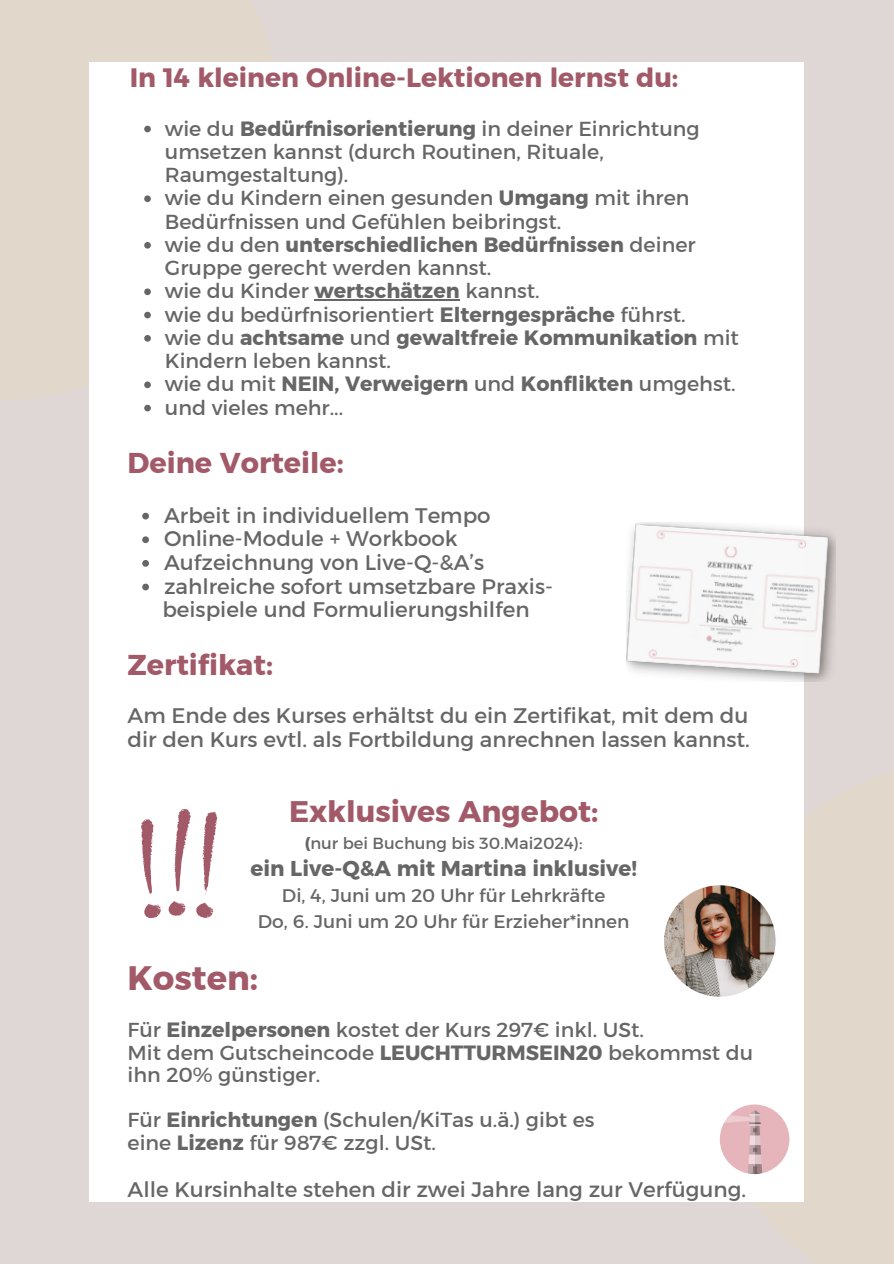
<style>
.page{position:relative;width:894px;height:1264px;background:#fff}
.page>*{position:absolute;margin:0;border:0;box-sizing:border-box;transform-origin:0 0}
.t1{font:33.75px "Kief Montaser Bold";color:#a25a69}
.t2{font:29.7px "Kief Montaser Bold";color:#a25a69}
.t3{font:28.65px "Kief Montaser Bold";color:#a25a69}
.t4{font:26.55px "Kief Montaser Bold";color:#a25a69}
.t5{font:21.45px/23.7px "Kief Montaser Regular";color:#666}
.t6{font:21.45px "Kief Montaser Bold";color:#666}
.t7{font:20.7px/23.2px "Kief Montaser Regular";color:#666}
.t8{font:20.7px/23.2px "Kief Montaser Bold";color:#666}
.t9{font:20.55px/22.5px "Kief Montaser Regular";color:#666}
.t10{font:18.6px "Kief Montaser Regular";color:#666}
.t11{font:16.35px "Kief Montaser Regular";color:#666}
.s1{font-family:"Kief Montaser Bold"}
.s2{font-family:"Kief Montaser Regular"}
</style>
<div class="page">
<div style="left:0;top:0;width:893px;height:1263px;background:#dfd7d5"></div>
<div style="left:0;top:0;width:279px;height:400px;background:#e1d7cb"></div>
<div style="left:698px;top:757px;width:195px;height:506px;background:#e1d7cb"></div>
<div style="left:89px;top:63px;width:715px;height:1138px;background:#fff"></div>
<svg style="left:142px;top:512px;width:7px;height:7px"></svg>
<svg style="left:142px;top:536px;width:7px;height:7px"></svg>
<svg style="left:142px;top:560px;width:7px;height:6px"></svg>
<svg style="left:142px;top:583px;width:7px;height:7px"></svg>
<img style="left:663px;top:885px;width:112px;height:111px;border-radius:50%">
<img style="left:719px;top:1104px;width:70px;height:70px;border-radius:50%">
<img style="left:626px;top:523px;width:209px;height:158px">
<svg style="left:174px;top:809px;width:17px;height:82px"></svg>
<svg style="left:202px;top:812px;width:15px;height:82px"></svg>
<svg style="left:168px;top:901px;width:17px;height:15px"></svg>
<svg style="left:141px;top:819px;width:13px;height:74px"></svg>
<svg style="left:144px;top:903px;width:17px;height:15px"></svg>
<svg style="left:196px;top:902px;width:17px;height:16px"></svg>
<svg style="left:144px;top:126px;width:7px;height:6px"></svg>
<svg style="left:144px;top:195px;width:7px;height:7px"></svg>
<svg style="left:144px;top:242px;width:7px;height:7px"></svg>
<svg style="left:144px;top:288px;width:7px;height:7px"></svg>
<hr style="left:314px;top:299px;width:145px;height:2px;background:#666">
<svg style="left:144px;top:312px;width:7px;height:6px"></svg>
<svg style="left:144px;top:335px;width:7px;height:6px"></svg>
<svg style="left:144px;top:381px;width:7px;height:7px"></svg>
<svg style="left:144px;top:405px;width:7px;height:6px"></svg>
<p class="t4" style="left:130px;top:61px;width:550px">In 14 kleinen Online-Lektionen lernst du:</p>
<p class="t7" style="left:165px;top:117px;width:536px">wie du <span class="s1">Bedürfnisorientierung</span> in deiner Einrichtung umsetzen kannst (durch Routinen, Rituale,<br>Raumgestaltung).</p>
<p class="t7" style="left:165px;top:186px;width:526px">wie du Kindern einen gesunden <span class="s1">Umgang</span> mit ihren<br>Bedürfnissen und Gefühlen beibringst.</p>
<p class="t7" style="left:165px;top:233px;width:532px">wie du den <span class="s1">unterschiedlichen Bedürfnissen</span> deiner<br>Gruppe gerecht werden kannst.</p>
<h1 class="t7" style="left:165px;top:279px;width:376px">wie du Kinder <span class="s1">wertschätzen</span> kannst.</h1>
<h3 class="t7" style="left:165px;top:303px;width:522px">wie du bedürfnisorientiert <span class="s1">Elterngespräche</span> führst.</h3>
<h3 class="t8" style="left:165px;top:326px;width:575px"><span class="s2">wie du</span> achtsame <span class="s2">und</span> gewaltfreie Kommunikation <span class="s2">mit<br>Kindern leben kannst.</span></h3>
<h3 class="t8" style="left:165px;top:372px;width:572px"><span class="s2">wie du mit</span> NEIN, Verweigern <span class="s2">und</span> Konflikten <span class="s2">umgehst.</span></h3>
<p class="t7" style="left:165px;top:395px;width:180px">und vieles mehr...</p>
<h2 class="t3" style="left:127px;top:445px;width:217px">Deine Vorteile:</h2>
<p class="t5" style="left:164px;top:503px;width:328px">Arbeit in individuellem Tempo</p>
<p class="t5" style="left:164px;top:527px;width:295px">Online-Module + Workbook</p>
<p class="t5" style="left:164px;top:550px;width:321px">Aufzeichnung von Live-Q-&amp;A’s</p>
<p class="t5" style="left:164px;top:574px;width:390px">zahlreiche sofort umsetzbare Praxis-</p>
<p class="t5" style="left:162px;top:598px;width:368px">beispiele und Formulierungshilfen</p>
<p class="t3" style="left:127px;top:647px;width:147px">Zertifikat:</p>
<p class="t5" style="left:127px;top:703px;width:623px">Am Ende des Kurses erhältst du ein Zertifikat, mit dem du dir den Kurs evtl. als Fortbildung anrechnen lassen kannst.</p>
<p class="t2" style="left:289px;top:793px;width:310px">Exklusives Angebot:</p>
<p class="t11" style="left:305px;top:833px;width:279px"><span class="s1">(</span>nur bei Buchung bis 30.Mai2024):</p>
<p class="t6" style="left:250px;top:855px;width:388px">ein Live-Q&amp;A mit Martina inklusive!</p>
<h2 class="t10" style="left:282px;top:884px;width:325px">Di, 4, Juni um 20 Uhr für Lehrkräfte</h2>
<p class="t10" style="left:258px;top:910px;width:373px">Do, 6. Juni um 20 Uhr für Erzieher*innen</p>
<p class="t1" style="left:127px;top:957px;width:132px">Kosten:</p>
<p class="t9" style="left:127px;top:1018px;width:627px">Für <span class="s1">Einzelpersonen</span> kostet der Kurs 297€ inkl. USt.<br>Mit dem Gutscheincode <span class="s1">LEUCHTTURMSEIN20</span> bekommst du ihn 20% günstiger.</p>
<p class="t9" style="left:127px;top:1108px;width:468px">Für <span class="s1">Einrichtungen</span> (Schulen/KiTas u.ä.) gibt es eine <span class="s1">Lizenz</span> für 987€ zzgl. USt.</p>
<h3 class="t5" style="left:127px;top:1177px;width:620px">Alle Kursinhalte stehen dir zwei Jahre lang zur Verfügung.</h3>
</div>
